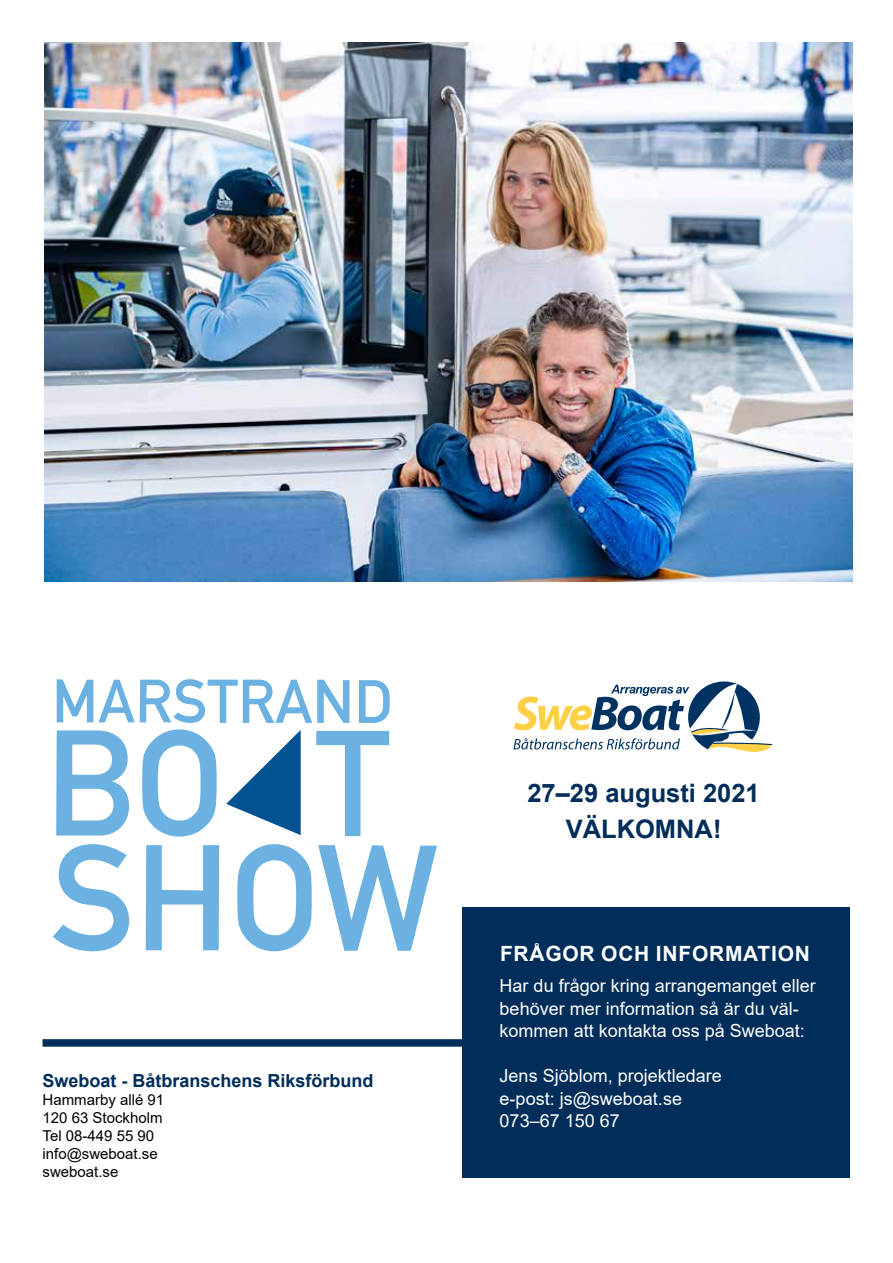
<style>
.page{position:relative;width:893px;height:1263px;background:#fff}
.page>*{position:absolute;margin:0;border:0;box-sizing:border-box;transform-origin:0 0}
.t1{font:700 25.5px/36px "Arial";color:#002d59;text-align:center}
.t2{font:700 21px "Arial";letter-spacing:.035em;color:#fff}
.t3{font:18px/22.5px "Arial";color:#fff}
.t4{font:700 18px "Arial";color:#002d59}
.t5{font:15px/18px "Arial";color:#000}
</style>
<div class="page">
<div style="left:462px;top:907px;width:388px;height:271px;background:#002d59"></div>
<svg style="left:513px;top:681px;width:260px;height:71px"></svg>
<svg style="left:57px;top:679px;width:292px;height:44px"></svg>
<svg style="left:359px;top:680px;width:31px;height:43px"></svg>
<svg style="left:56px;top:730px;width:73px;height:105px"></svg>
<svg style="left:142px;top:729px;width:75px;height:107px"></svg>
<svg style="left:316px;top:731px;width:73px;height:105px"></svg>
<svg style="left:53px;top:844px;width:76px;height:107px"></svg>
<svg style="left:146px;top:845px;width:73px;height:105px"></svg>
<svg style="left:237px;top:844px;width:75px;height:107px"></svg>
<svg style="left:318px;top:845px;width:119px;height:106px"></svg>
<svg style="left:226px;top:730px;width:75px;height:105px"></svg>
<div style="left:43px;top:1039px;width:435px;height:8px;background:#002d59"></div>
<img style="left:45px;top:43px;width:808px;height:538px">
<p class="t4" style="left:43px;top:1068px;width:333px">Sweboat - Båtbranschens Riksförbund</p>
<p class="t5" style="left:43px;top:1090px;width:123px">Hammarby allé 91<br>120 63 Stockholm<br>Tel 08-449 55 90 info@sweboat.se sweboat.se</p>
<h1 class="t1" style="left:527px;top:775px;width:234px">27–29 augusti 2021<br>VÄLKOMNA!</h1>
<p class="t2" style="left:500px;top:938px;width:311px">FRÅGOR OCH INFORMATION</p>
<p class="t3" style="left:500px;top:974px;width:318px">Har du frågor kring arrangemanget eller behöver mer information så är du väl&shy;kommen att kontakta oss på Sweboat:</p>
<p class="t3" style="left:500px;top:1064px;width:224px">Jens Sjöblom, projektledare e-post: js@sweboat.se<br>073–67 150 67</p>
</div>
